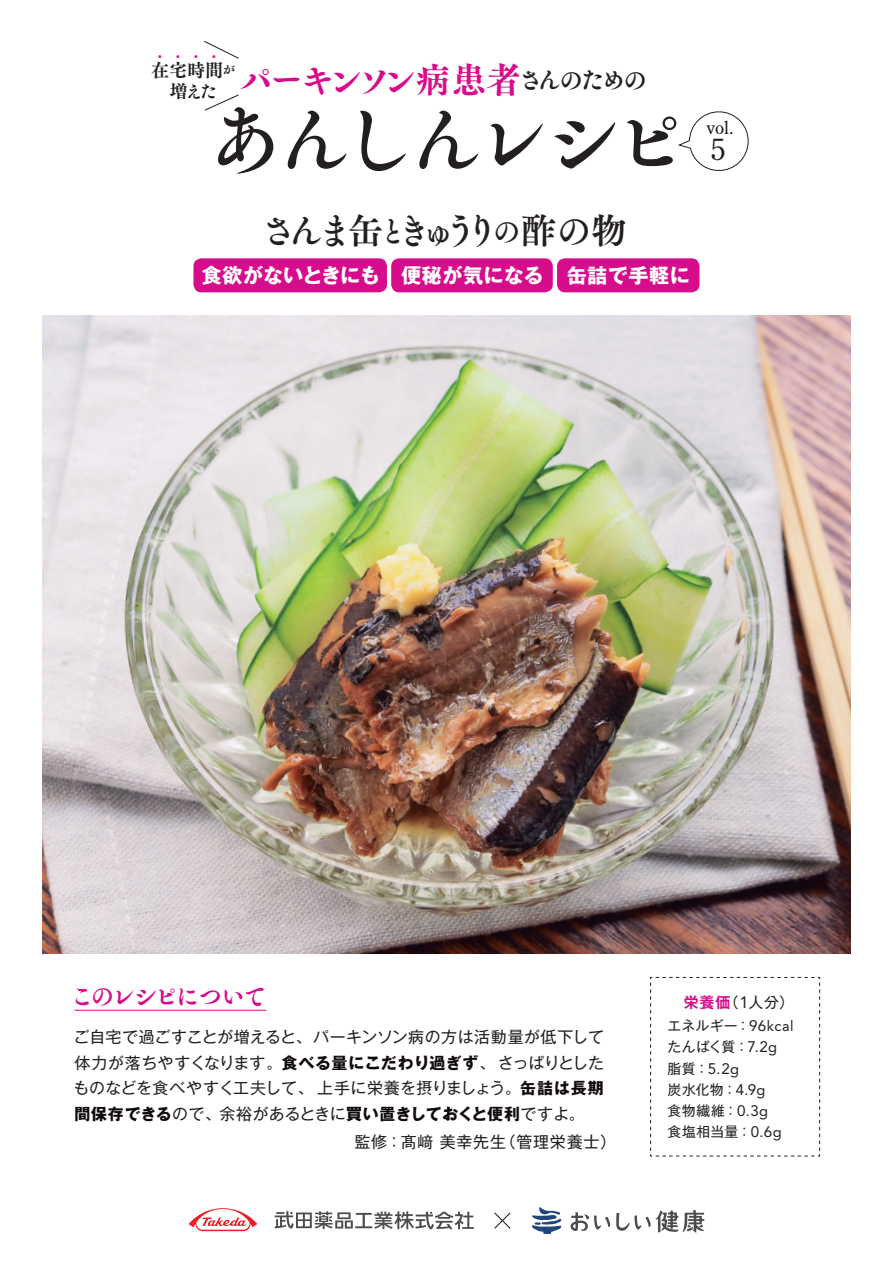
<style>
.page{position:relative;width:893px;height:1263px;background:#fff}
.page>*{position:absolute;margin:0;border:0;box-sizing:border-box;transform-origin:0 0}
.t1{font:76.5px "Tsuku A Old Min Pr 6 N B";letter-spacing:-.105em;color:#231f20}
.t2{font:36.15px "Tsuku A Old Min Pr 6 N B";letter-spacing:-.22em;color:#231f20}
.t3{font:35.1px "Tsuku A Old Min Pr 6 N E";letter-spacing:-.14em;color:#d70c8c}
.t4{font:29.7px "Century Old Style Std";color:#231f20}
.t5{font:24.45px "Tsuku A Old Min Pr 6 N E";letter-spacing:-.115em;color:#d70c8c}
.t6{font:700 20.25px "Gothic MB101 Pr 6 N";letter-spacing:.01em;color:#fff}
.t7{font:700 20.25px "Gothic MB101 Pr 6 N";letter-spacing:-.015em;color:#fff}
.t8{font:18px "Tsuku A Old Min Pr 6 N E";letter-spacing:-.01em;color:#231f20}
.t9{font:17.55px "Century Old Style Std";color:#231f20}
.t10{font:15.9px/25.5px "Gothic MB101 Pr 6 N";letter-spacing:.015em;color:#231f20;text-align:justify}
.t11{font:15.9px "Gothic MB101 Pr 6 N";letter-spacing:.05em;color:#231f20}
.t12{font:14.85px "Gothic MB101 Pr 6 N";color:#231f20}
.t13{font:700 14.85px "Gothic MB101 Pr 6 N De";color:#d70c8c}
.t14{font:13.8px/21.3px "Gothic MB101 Pr 6 N";letter-spacing:.025em;color:#231f20}
.t15{font:12.6px "Tsuku A Old Min Pr 6 N E";color:#231f20}
.t16{font:6.45px "Kenten Generic";color:#d70c8c}
.s1{font-size:24.6px;color:#231f20}
.s2{font-size:28.95px}
.s3{font-weight:700;color:#110a0c}
.s4{font-family:"Avenir LT Std";font-size:15.15px}
.s5{font-family:"Avenir LT Std";font-size:14.55px}
.s6{font-family:"Avenir LT Std";font-size:16.35px}
</style>
<div class="page">
<svg style="left:650px;top:976px;width:170px;height:181px"></svg>
<img style="left:43px;top:316px;width:807px;height:638px">
<svg style="left:616px;top:1210px;width:88px;height:23px"></svg>
<svg style="left:570px;top:1212px;width:40px;height:19px"></svg>
<svg style="left:532px;top:1207px;width:29px;height:27px"></svg>
<svg style="left:494px;top:1212px;width:17px;height:17px"></svg>
<svg style="left:275px;top:1211px;width:199px;height:18px"></svg>
<svg style="left:189px;top:1208px;width:68px;height:23px"></svg>
<hr style="left:74px;top:1010px;width:192px;height:1px;background:#d70c8c">
<svg style="left:204px;top:40px;width:35px;height:19px"></svg>
<svg style="left:204px;top:94px;width:35px;height:17px"></svg>
<svg style="left:678px;top:111px;width:71px;height:60px"></svg>
<div style="left:193px;top:258px;width:194px;height:34px;background:#d70c8c;border-radius:8px"></div>
<div style="left:391px;top:258px;width:162px;height:34px;background:#d70c8c;border-radius:8px"></div>
<div style="left:557px;top:258px;width:142px;height:34px;background:#d70c8c;border-radius:8px"></div>
<p class="t16" style="left:157px;top:53px;width:8px">4</p>
<p class="t16" style="left:175px;top:53px;width:8px">4</p>
<p class="t16" style="left:193px;top:53px;width:8px">4</p>
<p class="t16" style="left:211px;top:53px;width:8px">4</p>
<p class="t8" style="left:151px;top:60px;width:74px">在宅時間</p>
<h3 class="t3" style="left:240px;top:60px;width:409px">パーキンソン病患者<span class="s1">さんのための</span></h3>
<h1 class="t1" style="left:206px;top:71px;width:484px">あんしんレシピ</h1>
<p class="t15" style="left:222px;top:63px;width:14px">が</p>
<p class="t8" style="left:170px;top:81px;width:49px">増えた</p>
<h2 class="t2" style="left:261px;top:198px;width:368px">さんま缶<span class="s2">と</span>きゅうり<span class="s2">の</span>酢の物</h2>
<p class="t7" style="left:202px;top:258px;width:180px">食欲がないときにも</p>
<p class="t6" style="left:401px;top:258px;width:144px">便秘が気になる</p>
<p class="t6" style="left:567px;top:258px;width:125px">缶詰で手軽に</p>
<p class="t9" style="left:707px;top:116px;width:28px">vol.</p>
<h3 class="t4" style="left:710px;top:130px;width:16px">5</h3>
<h3 class="t5" style="left:70px;top:982px;width:199px">このレシピについて</h3>
<p class="t10" style="left:73px;top:1023px;width:532px">ご自宅で過ごすことが増えると、パーキンソン病の方は活動量が低下して体力が落ちやすくなります。<span class="s3">食べる量にこだわり過ぎず</span>、さっぱりとしたものなどを食べやすく工夫して、上手に栄養を摂りましょう。<span class="s3">缶詰は長期間保存できる</span>ので、余裕があるときに<span class="s3">買い置きしておくと便利</span>ですよ。</p>
<p class="t10" style="left:500px;top:1128px;width:118px">（管理栄養士(</p>
<p class="t11" style="left:354px;top:1129px;width:153px">監修：髙﨑美幸先生</p>
<p class="t13" style="left:684px;top:989px;width:48px">栄養価</p>
<p class="t14" style="left:668px;top:1014px;width:128px">エネルギー：<span class="s4">96</span><span class="s5">kcal</span>たんぱく質：<span class="s4">7</span><span class="s5">.</span><span class="s4">2</span><span class="s5">g</span>脂質：<span class="s4">5</span><span class="s5">.</span><span class="s4">2</span><span class="s5">g<br></span>炭水化物：<span class="s4">4</span><span class="s5">.</span><span class="s4">9</span><span class="s5">g<br></span>食物繊維：<span class="s4">0</span><span class="s5">.</span><span class="s4">3</span><span class="s5">g<br></span>食塩相当量：<span class="s4">0</span><span class="s5">.</span><span class="s4">6</span><span class="s5">g</span></p>
<p class="t12" style="left:724px;top:989px;width:72px">（<span class="s6">1</span>人分(</p>
</div>
